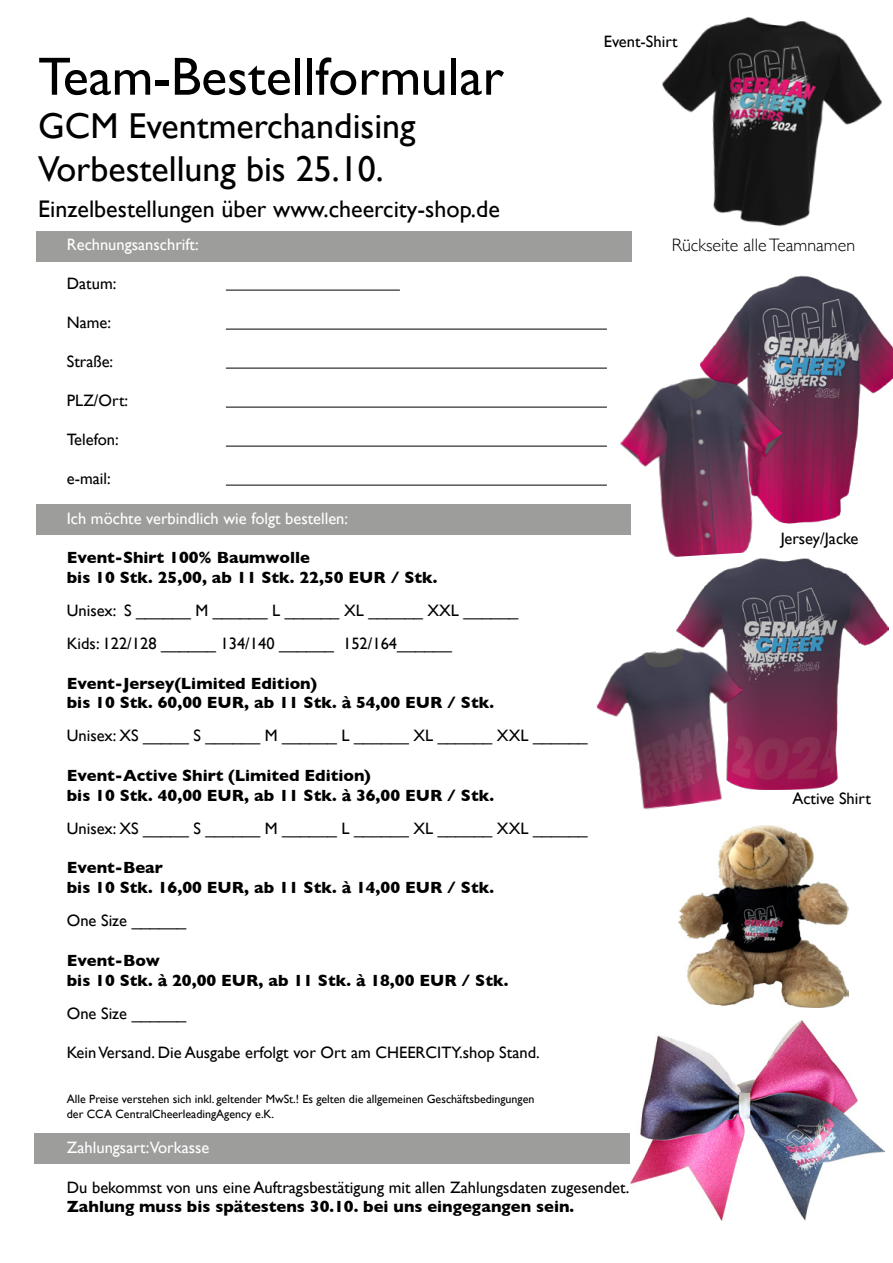
<style>
.page{position:relative;width:893px;height:1263px;background:#fff}
.page>*{position:absolute;margin:0;border:0;box-sizing:border-box;transform-origin:0 0}
.t1{font:54px "Gill Sans";color:#000}
.t2{font:36px/43.2px "Gill Sans";color:#000}
.t3{font:24px "Gill Sans";color:#000}
.t4{font:300 18px "Gill Sans";color:#000}
.t5{font:16.5px/33px "Gill Sans";color:#000}
.t6{font:700 16.5px/19.8px "Gill Sans";color:#000}
.t7{font:16.5px "Gill Sans";color:#fff}
.t8{font:12px/15px "Gill Sans";color:#000}
</style>
<div class="page">
<div style="left:36px;top:231px;width:596px;height:31px;background:#9d9d9c"></div>
<div style="left:36px;top:504px;width:594px;height:31px;background:#9d9d9c"></div>
<div style="left:34px;top:1133px;width:808px;height:31px;background:#9d9d9c"></div>
<hr style="left:226px;top:290px;width:174px;height:1px;background:#000">
<hr style="left:226px;top:329px;width:381px;height:1px;background:#000">
<hr style="left:226px;top:368px;width:381px;height:1px;background:#000">
<hr style="left:226px;top:407px;width:381px;height:1px;background:#000">
<hr style="left:226px;top:446px;width:381px;height:1px;background:#000">
<hr style="left:226px;top:485px;width:381px;height:1px;background:#000">
<img style="left:630px;top:1020px;width:255px;height:200px">
<img style="left:662px;top:17px;width:220px;height:210px">
<img style="left:678px;top:826px;width:170px;height:181px">
<img style="left:677px;top:558px;width:211px;height:232px">
<img style="left:713px;top:275px;width:180px;height:248px">
<img style="left:588px;top:346px;width:215px;height:215px">
<img style="left:596px;top:641px;width:160px;height:169px">
<h1 class="t1" style="left:38px;top:45px;width:467px">Team-Bestellformular</h1>
<h2 class="t2" style="left:38px;top:104px;width:379px">GCM Eventmerchandising<br>Vorbestellung bis 25.10.</h2>
<h3 class="t3" style="left:38px;top:194px;width:463px">Einzelbestellungen über www.cheercity-shop.de</h3>
<p class="t5" style="left:604px;top:25px;width:75px">Event-Shirt</p>
<p class="t7" style="left:67px;top:235px;width:133px">Rechnungsanschrift:</p>
<p class="t5" style="left:67px;top:267px;width:51px">Datum:</p>
<p class="t5" style="left:67px;top:306px;width:46px">Name:</p>
<p class="t5" style="left:67px;top:345px;width:48px">Straße:</p>
<p class="t5" style="left:67px;top:384px;width:63px">PLZ/Ort:</p>
<p class="t5" style="left:67px;top:423px;width:53px">Telefon:</p>
<p class="t5" style="left:67px;top:462px;width:45px">e-mail:</p>
<p class="t7" style="left:67px;top:508px;width:283px">Ich möchte verbindlich wie folgt bestellen:</p>
<p class="t6" style="left:67px;top:547px;width:372px">Event-Shirt 100% Baumwolle<br>bis 10 Stk. 25,00, ab 11 Stk. 22,50 EUR / Stk.</p>
<p class="t5" style="left:67px;top:594px;width:453px">Unisex: S ______ M ______ L ______ XL ______ XXL ______<br>Kids: 122/128 ______ 134/140 ______ 152/164______</p>
<p class="t6" style="left:67px;top:673px;width:429px">Event-Jersey(Limited Edition)<br>bis 10 Stk. 60,00 EUR, ab 11 Stk. à 54,00 EUR / Stk.</p>
<p class="t5" style="left:67px;top:719px;width:522px">Unisex: XS _____ S ______ M ______ L ______ XL ______ XXL ______</p>
<p class="t6" style="left:67px;top:765px;width:429px">Event-Active Shirt (Limited Edition)<br>bis 10 Stk. 40,00 EUR, ab 11 Stk. à 36,00 EUR / Stk.</p>
<p class="t5" style="left:67px;top:811px;width:522px">Unisex: XS _____ S ______ M ______ L ______ XL ______ XXL ______</p>
<p class="t6" style="left:67px;top:857px;width:429px">Event-Bear<br>bis 10 Stk. 16,00 EUR, ab 11 Stk. à 14,00 EUR / Stk.</p>
<p class="t5" style="left:67px;top:904px;width:121px">One Size ______</p>
<p class="t6" style="left:67px;top:950px;width:443px">Event-Bow<br>bis 10 Stk. à 20,00 EUR, ab 11 Stk. à 18,00 EUR / Stk.</p>
<p class="t5" style="left:67px;top:996px;width:121px">One Size ______</p>
<p class="t5" style="left:67px;top:1036px;width:474px">Kein Versand. Die Ausgabe erfolgt vor Ort am CHEERCITY.shop Stand.</p>
<p class="t8" style="left:67px;top:1091px;width:469px">Alle Preise verstehen sich inkl. geltender MwSt.! Es gelten die allgemeinen Geschäftsbedingungen der CCA CentralCheerleadingAgency e.K.</p>
<p class="t7" style="left:67px;top:1138px;width:144px">Zahlungsart:Vorkasse</p>
<p class="t5" style="left:67px;top:1170px;width:564px">Du bekommst von uns eine Auftragsbestätigung mit allen Zahlungsdaten zugesendet.</p>
<p class="t6" style="left:67px;top:1196px;width:509px">Zahlung muss bis spätestens 30.10. bei uns eingegangen sein.</p>
<p class="t4" style="left:672px;top:230px;width:185px">Rückseite alle Teamnamen</p>
<p class="t5" style="left:781px;top:522px;width:79px">Jersey/Jacke</p>
<p class="t5" style="left:792px;top:781px;width:80px">Active Shirt</p>
</div>
